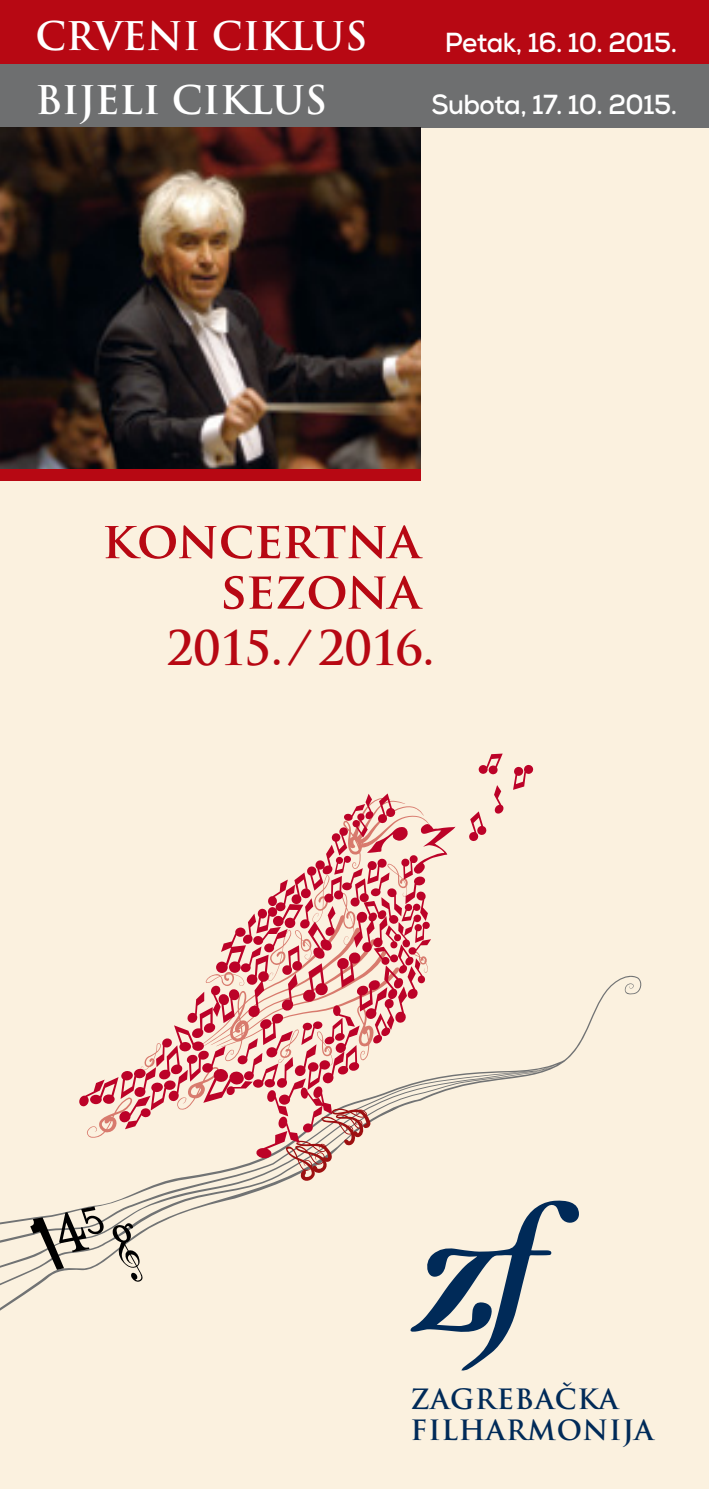
<style>
.page{position:relative;width:709px;height:1489px;background:#fff}
.page>*{position:absolute;margin:0;border:0;box-sizing:border-box;transform-origin:0 0}
.t1{font:700 50.25px/50.5px "Trajan Pro";color:#b70813;text-align:right}
.t2{font:700 46.5px "Trajan Pro";letter-spacing:-.03em;color:#b70813}
.t3{font:700 38.5px/63.8px "Trajan Pro";color:#fff}
.t4{font:700 27.5px "Nexa";letter-spacing:-.02em;color:#fff;scale:.95 1}
.t5{font:700 27.25px/31.5px "Trajan Pro";letter-spacing:.03em;color:#002a58}
</style>
<div class="page">
<div style="left:0;top:0;width:709px;height:1488px;background:#fbf1df"></div>
<svg style="left:410px;top:1324px;width:102px;height:46px"></svg>
<div style="left:0;top:0;width:709px;height:64px;background:#b70813"></div>
<div style="left:0;top:64px;width:709px;height:64px;background:#6e6f70"></div>
<svg style="left:0;top:975px;width:642px;height:349px"></svg>
<svg style="left:285px;top:1158px;width:85px;height:24px"></svg>
<svg style="left:79px;top:793px;width:376px;height:365px"></svg>
<svg style="left:469px;top:811px;width:18px;height:30px"></svg>
<svg style="left:513px;top:764px;width:20px;height:25px"></svg>
<svg style="left:494px;top:785px;width:10px;height:29px"></svg>
<svg style="left:478px;top:753px;width:24px;height:21px"></svg>
<svg style="left:28px;top:1206px;width:117px;height:76px"></svg>
<img style="left:0;top:128px;width:420px;height:341px">
<div style="left:0;top:469px;width:420px;height:12px;background:#b70813"></div>
<h3 class="t3" style="left:35px;top:5px;width:333px">CRVENI CIKLUS<br>BIJELI CIKLUS</h3>
<p class="t4" style="left:445px;top:24px;width:246px">Petak, 16. 10. 2015.</p>
<p class="t4" style="left:431px;top:86px;width:260px">Subota, 17. 10. 2015.</p>
<h1 class="t1" style="left:102px;top:515px;width:320px">koncertna sezona</h1>
<h2 class="t2" style="left:166px;top:619px;width:270px">2015./2016.</h2>
<p class="t5" style="left:410px;top:1383px;width:244px">ZAGREBAČKA<br>FILHARMONIJA</p>
</div>
